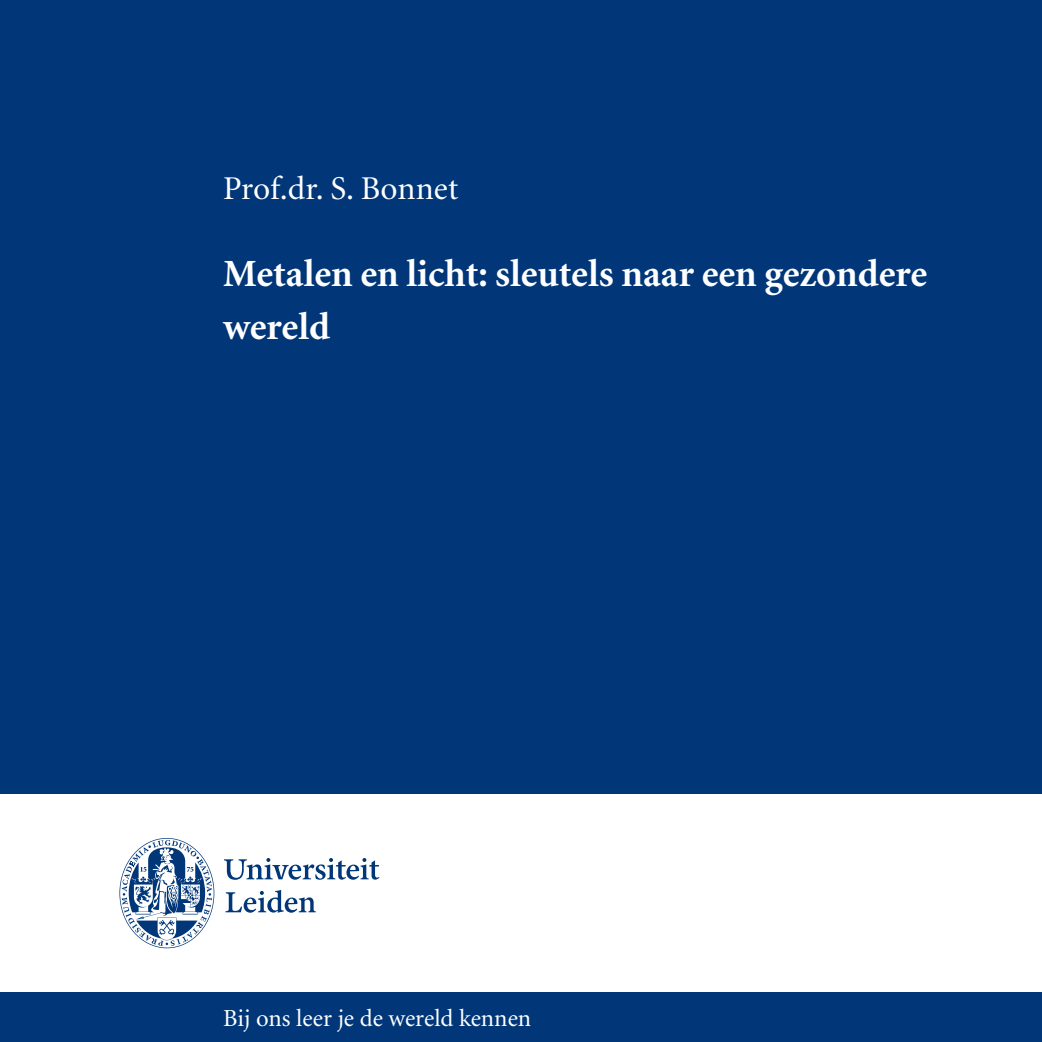
<style>
.page{position:relative;width:1042px;height:1042px;background:#fff}
.page>*{position:absolute;margin:0;border:0;box-sizing:border-box;transform-origin:0 0}
.t1{font:700 38.5px/52.5px "Minion";color:#fff}
.t2{font:33.25px "Minion";color:#fff}
.t3{font:24.5px "Minion";letter-spacing:-.005em;color:#fff}
</style>
<div class="page">
<div style="left:0;top:992px;width:1042px;height:50px;background:#013778"></div>
<div style="left:0;top:0;width:1042px;height:794px;background:#013778"></div>
<svg style="left:224px;top:858px;width:155px;height:55px"></svg>
<svg style="left:119px;top:838px;width:95px;height:110px"></svg>
<p class="t2" style="left:223px;top:172px;width:236px">Prof.dr. S. Bonnet</p>
<p class="t1" style="left:223px;top:249px;width:705px">Metalen en licht: sleutels naar een gezondere wereld</p>
<p class="t3" style="left:223px;top:1006px;width:309px">Bij ons leer je de wereld kennen</p>
</div>
